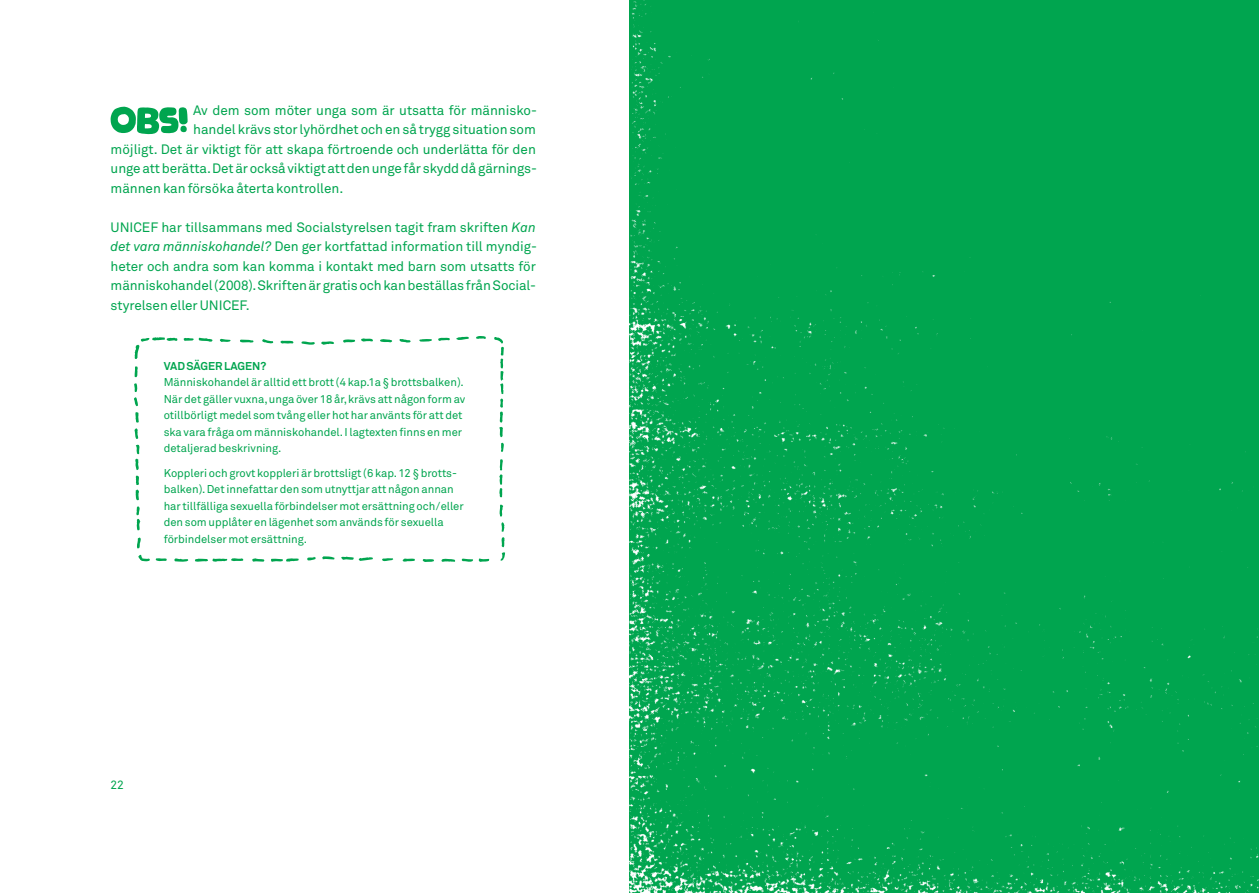
<style>
.page{position:relative;width:1259px;height:893px;background:#fff}
.page>*{position:absolute;margin:0;border:0;box-sizing:border-box;transform-origin:0 0}
.Bröd_9_13_Ej_indra{font:13.5px/19.5px "Akkurat";letter-spacing:-.005em;color:#00a54f}
.t1{font:12px "Akkurat";color:#00a54f}
.Lagtext{font:11.25px/16.5px "Akkurat";letter-spacing:-.005em;color:#00a54f}
.Lagtext-2{font:700 11.25px "Akkurat";letter-spacing:-.005em;color:#00a54f}
.s1{font-style:italic}
</style>
<div class="page">
<svg style="left:137px;top:537px;width:4px;height:12px"></svg>
<svg style="left:136px;top:506px;width:5px;height:24px"></svg>
<svg style="left:135px;top:476px;width:4px;height:24px"></svg>
<svg style="left:134px;top:383px;width:4px;height:23px"></svg>
<svg style="left:138px;top:555px;width:12px;height:7px"></svg>
<svg style="left:134px;top:412px;width:5px;height:58px"></svg>
<svg style="left:135px;top:366px;width:3px;height:11px"></svg>
<svg style="left:156px;top:558px;width:11px;height:4px"></svg>
<svg style="left:174px;top:558px;width:14px;height:4px"></svg>
<svg style="left:134px;top:337px;width:79px;height:22px"></svg>
<svg style="left:220px;top:339px;width:11px;height:3px"></svg>
<svg style="left:195px;top:558px;width:48px;height:4px"></svg>
<svg style="left:240px;top:339px;width:14px;height:4px"></svg>
<svg style="left:252px;top:558px;width:12px;height:4px"></svg>
<svg style="left:262px;top:339px;width:11px;height:5px"></svg>
<svg style="left:280px;top:340px;width:13px;height:4px"></svg>
<svg style="left:271px;top:558px;width:28px;height:4px"></svg>
<svg style="left:301px;top:341px;width:14px;height:4px"></svg>
<svg style="left:307px;top:557px;width:9px;height:3px"></svg>
<svg style="left:322px;top:556px;width:13px;height:3px"></svg>
<svg style="left:321px;top:341px;width:13px;height:4px"></svg>
<svg style="left:343px;top:339px;width:12px;height:4px"></svg>
<svg style="left:341px;top:556px;width:32px;height:5px"></svg>
<svg style="left:361px;top:338px;width:12px;height:4px"></svg>
<svg style="left:382px;top:558px;width:11px;height:3px"></svg>
<svg style="left:380px;top:339px;width:12px;height:4px"></svg>
<svg style="left:402px;top:558px;width:13px;height:4px"></svg>
<svg style="left:399px;top:339px;width:11px;height:4px"></svg>
<svg style="left:422px;top:559px;width:12px;height:3px"></svg>
<svg style="left:419px;top:339px;width:13px;height:3px"></svg>
<svg style="left:441px;top:558px;width:14px;height:4px"></svg>
<svg style="left:438px;top:337px;width:12px;height:4px"></svg>
<svg style="left:456px;top:336px;width:13px;height:4px"></svg>
<svg style="left:461px;top:558px;width:28px;height:4px"></svg>
<svg style="left:476px;top:336px;width:10px;height:3px"></svg>
<svg style="left:499px;top:459px;width:4px;height:38px"></svg>
<svg style="left:499px;top:504px;width:6px;height:57px"></svg>
<svg style="left:501px;top:443px;width:3px;height:9px"></svg>
<svg style="left:494px;top:337px;width:10px;height:100px"></svg>
<svg style="left:111px;top:106px;width:77px;height:28px"></svg>
<div style="left:629px;top:0;width:630px;height:893px;background:#00a54f"></div>
<p class="Bröd_9_13_Ej_indra" style="left:193px;top:100px;width:345px">Av dem som möter unga som är utsatta för människo-</p>
<p class="Bröd_9_13_Ej_indra" style="left:193px;top:120px;width:344px">handel krävs stor lyhördhet och en så trygg situation som</p>
<p class="Bröd_9_13_Ej_indra" style="left:111px;top:139px;width:427px">möjligt. Det är viktigt för att skapa förtroende och underlätta för den</p>
<p class="Bröd_9_13_Ej_indra" style="left:111px;top:159px;width:428px">unge att berätta. Det är också viktigt att den unge får skydd då gärnings-</p>
<p class="Bröd_9_13_Ej_indra" style="left:111px;top:178px;width:234px">männen kan försöka återta kontrollen.</p>
<p class="Bröd_9_13_Ej_indra" style="left:111px;top:217px;width:428px">UNICEF har tillsammans med Socialstyrelsen tagit fram skriften <span class="s1">Kan det vara människohandel?</span> Den ger kortfattad information till myndig&shy;heter och andra som kan komma i kontakt med barn som utsatts för människohandel (2008). Skriften är gratis och kan beställas från Social&shy;styrelsen eller UNICEF.</p>
<p class="Lagtext-2" style="left:164px;top:359px;width:104px">VAD SÄGER LAGEN?</p>
<p class="Lagtext" style="left:164px;top:374px;width:303px">Människohandel är alltid ett brott (4 kap.1a § brottsbalken).<br>När det gäller vuxna, unga över 18 år, krävs att någon form av otillbörligt medel som tvång eller hot har använts för att det ska vara fråga om människohandel. I lagtexten finns en mer detaljerad beskrivning.</p>
<p class="Lagtext" style="left:164px;top:464px;width:301px">Koppleri och grovt koppleri är brottsligt (6 kap. 12 § brotts&shy;balken). Det innefattar den som utnyttjar att någon annan har tillfälliga sexuella förbindelser mot ersättning och/eller den som upplåter en lägenhet som används för sexuella förbindelser mot ersättning.</p>
<p class="t1" style="left:111px;top:778px;width:15px">22</p>
</div>
